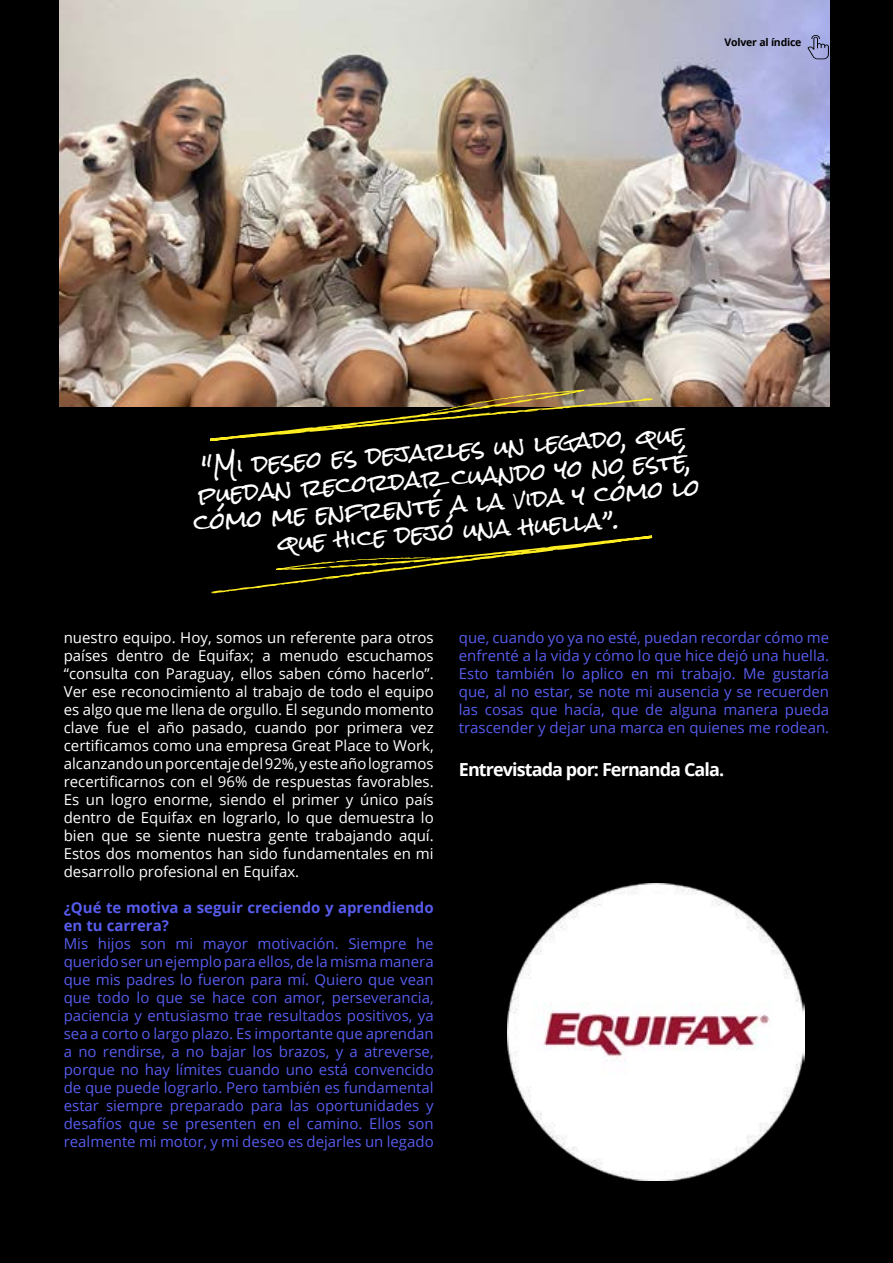
<style>
.page{position:relative;width:893px;height:1263px;background:#000}
.page>*{position:absolute;margin:0;border:0;box-sizing:border-box;transform-origin:0 0}
.t1{font:22.5px/27px "Rock Salt";color:#fff;text-align:center}
.t2{font:700 18px "Open Sans";letter-spacing:-.05em;color:#fff}
.t3{font:15px/18px "Open Sans";color:#575ced;text-align:justify}
.t4{font:15px/18px "Open Sans";color:#fff;text-align:justify}
.t5{font:700 15px/18px "Open Sans";color:#575ced}
.t6{font:700 10.5px "Open Sans";letter-spacing:-.02em;color:#000}
</style>
<div class="page">
<img style="left:60px;top:0;width:769px;height:407px">
<img style="left:507px;top:883px;width:297px;height:297px">
<svg style="left:211px;top:535px;width:441px;height:58px"></svg>
<svg style="left:210px;top:389px;width:445px;height:52px"></svg>
<svg style="left:807px;top:35px;width:22px;height:24px"></svg>
<p class="t6" style="left:725px;top:35px;width:78px">Volver al índice</p>
<h1 class="t1" style="left:189px;top:456px;width:509px;rotate:-4deg">"Mi deseo es dejarles un legado, que puedan recordar cuando yo no esté, cómo me enfrenté a la vida y cómo lo que hice dejó una huella”.</h1>
<p class="t4" style="left:64px;top:628px;width:371px">nuestro equipo. Hoy, somos un referente para otros países dentro de Equifax; a menudo escuchamos “consulta con Paraguay, ellos saben cómo hacerlo”.<br>Ver ese reconocimiento al trabajo de todo el equipo es algo que me llena de orgullo. El segundo momento clave fue el año pasado, cuando por primera vez certificamos como una empresa Great Place to Work, alcanzando un porcentaje del 92%, y este año logramos recertificarnos con el 96% de respuestas favorables.<br>Es un logro enorme, siendo el primer y único país dentro de Equifax en lograrlo, lo que demuestra lo bien que se siente nuestra gente trabajando aquí.<br>Estos dos momentos han sido fundamentales en mi desarrollo profesional en Equifax.</p>
<p class="t5" style="left:64px;top:898px;width:371px">¿Qué te motiva a seguir creciendo y aprendiendo en tu carrera?</p>
<p class="t3" style="left:64px;top:934px;width:371px">Mis hijos son mi mayor motivación. Siempre he querido ser un ejemplo para ellos, de la misma manera que mis padres lo fueron para mí. Quiero que vean que todo lo que se hace con amor, perseverancia, paciencia y entusiasmo trae resultados positivos, ya sea a corto o largo plazo. Es importante que aprendan a no rendirse, a no bajar los brazos, y a atreverse, porque no hay límites cuando uno está convencido de que puede lograrlo. Pero también es fundamental estar siempre preparado para las oportunidades y desafíos que se presenten en el camino. Ellos son realmente mi motor, y mi deseo es dejarles un legado</p>
<p class="t3" style="left:459px;top:628px;width:372px">que, cuando yo ya no esté, puedan recordar cómo me enfrenté a la vida y cómo lo que hice dejó una huella.<br>Esto también lo aplico en mi trabajo. Me gustaría que, al no estar, se note mi ausencia y se recuerden las cosas que hacía, que de alguna manera pueda trascender y dejar una marca en quienes me rodean.</p>
<p class="t2" style="left:459px;top:757px;width:267px">Entrevistada por: Fernanda Cala.</p>
</div>
